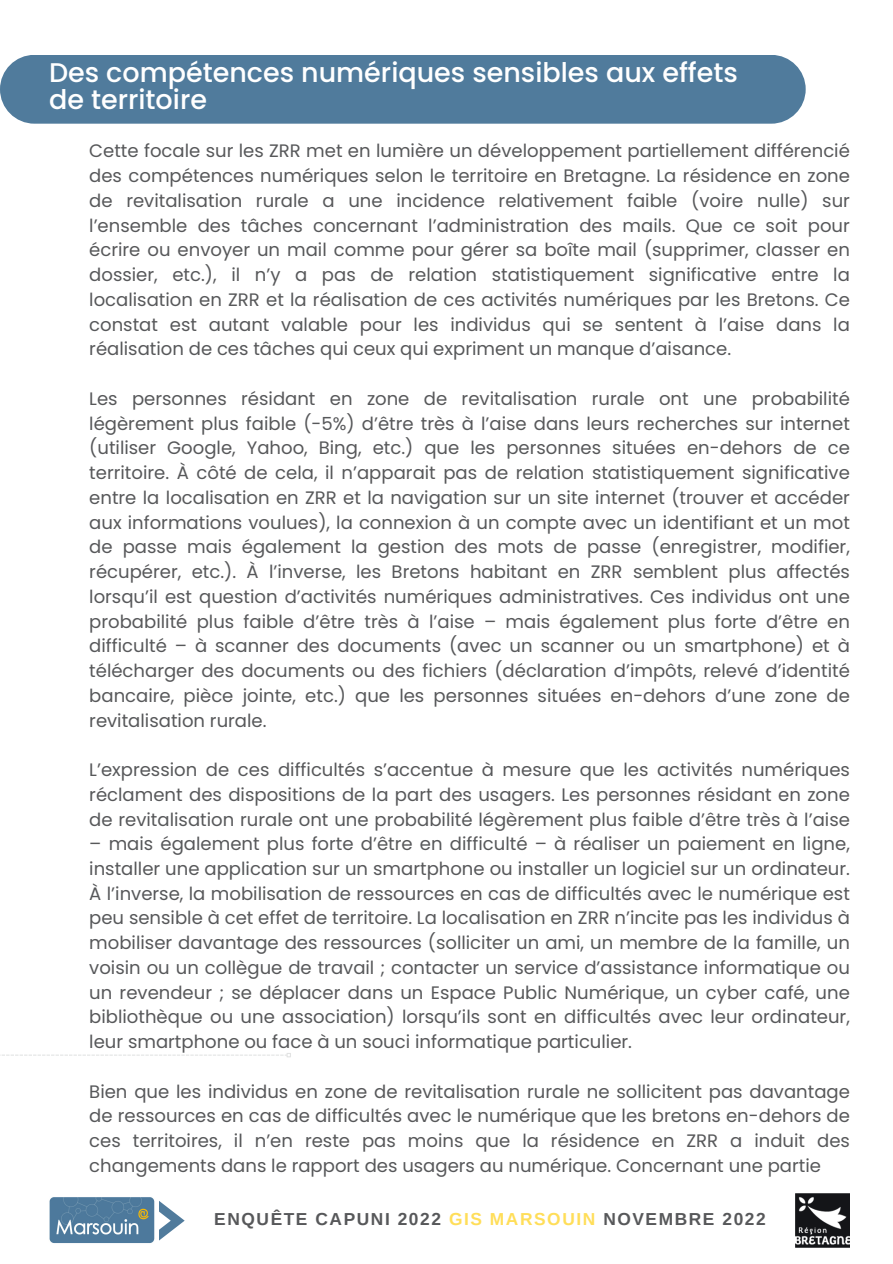
<style>
.page{position:relative;width:893px;height:1264px;background:#fff}
.page>*{position:absolute;margin:0;border:0;box-sizing:border-box;transform-origin:0 0}
.t1{font:500 27px/27px "Poppins";color:#fff}
.t2{font:18px/24.8px "Poppins";color:#57585a;text-align:justify}
.t3{font:700 17.4px "Arimo";letter-spacing:.09em;color:#57585a}
.s1{color:#ffde59}
</style>
<div class="page">
<img style="left:795px;top:1193px;width:54px;height:54px">
<svg style="left:159px;top:1201px;width:26px;height:40px"></svg>
<img style="left:49px;top:1197px;width:106px;height:47px">
<svg style="left:0;top:1053px;width:291px;height:4px"></svg>
<div style="left:0;top:55px;width:805px;height:69px;background:#507b9c;border-radius:34px"></div>
<p class="t1" style="left:49px;top:59px;width:690px">Des compétences numériques sensibles aux effets de territoire</p>
<p class="t2" style="left:89px;top:139px;width:762px">Cette focale sur les ZRR met en lumière un développement partiellement différencié des compétences numériques selon le territoire en Bretagne. La résidence en zone de revitalisation rurale a une incidence relativement faible (voire nulle) sur l’ensemble des tâches concernant l’administration des mails. Que ce soit pour écrire ou envoyer un mail comme pour gérer sa boîte mail (supprimer, classer en dossier, etc.), il n’y a pas de relation statistiquement significative entre la localisation en ZRR et la réalisation de ces activités numériques par les Bretons. Ce constat est autant valable pour les individus qui se sentent à l’aise dans la réalisation de ces tâches qui ceux qui expriment un manque d’aisance.</p>
<p class="t2" style="left:89px;top:386px;width:762px">Les personnes résidant en zone de revitalisation rurale ont une probabilité légèrement plus faible (-5%) d’être très à l’aise dans leurs recherches sur internet (utiliser Google, Yahoo, Bing, etc.) que les personnes situées en-dehors de ce territoire. À côté de cela, il n’apparait pas de relation statistiquement significative entre la localisation en ZRR et la navigation sur un site internet (trouver et accéder aux informations voulues), la connexion à un compte avec un identifiant et un mot de passe mais également la gestion des mots de passe (enregistrer, modifier, récupérer, etc.). À l’inverse, les Bretons habitant en ZRR semblent plus affectés lorsqu’il est question d’activités numériques administratives. Ces individus ont une probabilité plus faible d’être très à l’aise – mais également plus forte d’être en difficulté – à scanner des documents (avec un scanner ou un smartphone) et à télécharger des documents ou des fichiers (déclaration d’impôts, relevé d’identité bancaire, pièce jointe, etc.) que les personnes situées en-dehors d’une zone de revitalisation rurale.</p>
<p class="t2" style="left:89px;top:757px;width:762px">L’expression de ces difficultés s’accentue à mesure que les activités numériques réclament des dispositions de la part des usagers. Les personnes résidant en zone de revitalisation rurale ont une probabilité légèrement plus faible d’être très à l’aise</p>
<p class="t2" style="left:89px;top:831px;width:762px">– mais également plus forte d’être en difficulté – à réaliser un paiement en ligne, installer une application sur un smartphone ou installer un logiciel sur un ordinateur.<br>À l’inverse, la mobilisation de ressources en cas de difficultés avec le numérique est peu sensible à cet effet de territoire. La localisation en ZRR n’incite pas les individus à mobiliser davantage des ressources (solliciter un ami, un membre de la famille, un voisin ou un collègue de travail ; contacter un service d’assistance informatique ou un revendeur ; se déplacer dans un Espace Public Numérique, un cyber café, une bibliothèque ou une association) lorsqu’ils sont en difficultés avec leur ordinateur, leur smartphone ou face à un souci informatique particulier.</p>
<p class="t2" style="left:89px;top:1078px;width:762px">Bien que les individus en zone de revitalisation rurale ne sollicitent pas davantage de ressources en cas de difficultés avec le numérique que les bretons en-dehors de ces territoires, il n’en reste pas moins que la résidence en ZRR a induit des changements dans le rapport des usagers au numérique. Concernant une partie</p>
<p class="t3" style="left:214px;top:1209px;width:553px">ENQUÊTE CAPUNI 2022 <span class="s1">GIS MARSOUIN</span> NOVEMBRE 2022</p>
</div>
